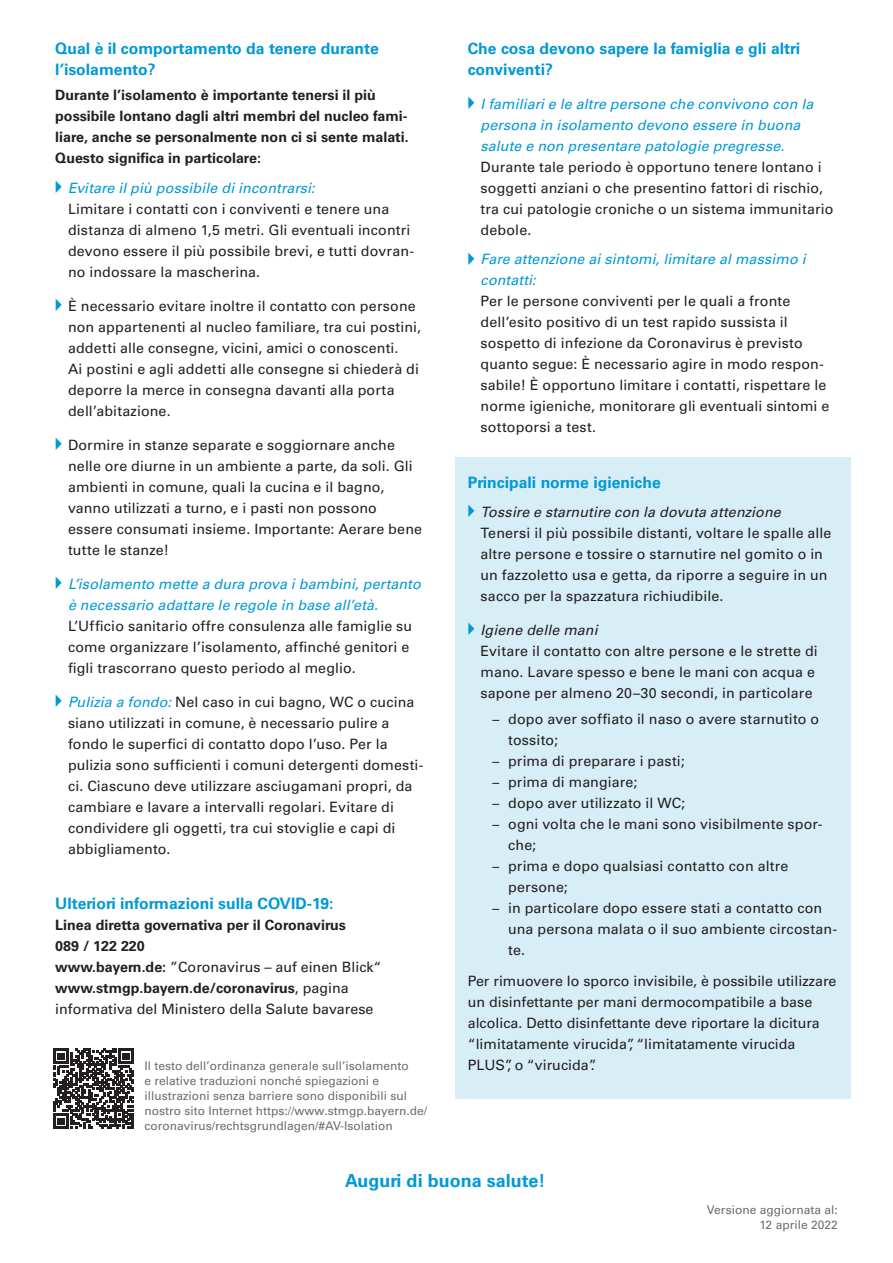
<style>
.page{position:relative;width:893px;height:1263px;background:#fff}
.page>*{position:absolute;margin:0;border:0;box-sizing:border-box;transform-origin:0 0}
.Head3{font:700 18px "Univers LT Pro 65";color:#0099d5}
.Head3-2{font:700 15.75px/21px "Univers LT Pro 65";color:#0099d5}
.Fließtext{font:14.25px/21px "Univers LT Pro 55 Roman";letter-spacing:.01em;color:#231f20}
.Fließtext-2{font:700 14.25px/21px "Univers LT Pro 65";color:#231f20}
.Fußzeile{font:12px/15px "Univers LT Pro 55 Roman";color:#6c6d70}
.s1{font-family:"Univers LT Pro 55";font-style:italic;color:#0099d5}
.s2{font-family:"Univers LT Pro 65";font-weight:700}
.s3{font-family:"Univers LT Pro 55";font-style:italic}
.s4{font-size:13.5px}
</style>
<div class="page">
<div style="left:455px;top:457px;width:395px;height:641px;background:#d8eef7"></div>
<svg style="left:53px;top:1048px;width:81px;height:81px"></svg>
<h3 class="Head3-2" style="left:55px;top:38px;width:325px">Qual è il comportamento da tenere durante l’isolamento?</h3>
<p class="Fließtext-2" style="left:55px;top:85px;width:355px">Durante l’isolamento è importante tenersi il più possibile lontano dagli altri membri del nucleo fami&shy;liare, anche se personalmente non ci si sente malati.<br>Questo significa in particolare:</p>
<p class="Fließtext" style="left:68px;top:177px;width:348px"><span class="s1">Evitare il più possibile di incontrarsi:<br></span>Limitare i contatti con i conviventi e tenere una distanza di almeno 1,5 metri. Gli eventuali incontri devono essere il più possibile brevi, e tutti dovran&shy;no indossare la mascherina.</p>
<p class="Fließtext" style="left:68px;top:295px;width:354px">È necessario evitare inoltre il contatto con persone non appartenenti al nucleo familiare, tra cui postini, addetti alle consegne, vicini, amici o conoscenti.<br>Ai postini e agli addetti alle consegne si chiederà di deporre la merce in consegna davanti alla porta dell’abitazione.</p>
<p class="Fließtext" style="left:68px;top:434px;width:356px">Dormire in stanze separate e soggiornare anche nelle ore diurne in un ambiente a parte, da soli. Gli ambienti in comune, quali la cucina e il bagno, vanno utilizzati a turno, e i pasti non possono essere consumati insieme. Importante: Aerare bene tutte le stanze!</p>
<p class="Fließtext" style="left:68px;top:573px;width:354px"><span class="s1">L’isolamento mette a dura prova i bambini, pertanto è necessario adattare le regole in base all’età.<br></span>L’Ufficio sanitario offre consulenza alle famiglie su come organizzare l’isolamento, affinché genitori e figli trascorrano questo periodo al meglio.</p>
<p class="Fließtext" style="left:68px;top:691px;width:357px"><span class="s1">Pulizia a fondo:</span> Nel caso in cui bagno, WC o cucina siano utilizzati in comune, è necessario pulire a fondo le superfici di contatto dopo l’uso. Per la pulizia sono sufficienti i comuni detergenti domesti&shy;ci. Ciascuno deve utilizzare asciugamani propri, da cambiare e lavare a intervalli regolari. Evitare di condividere gli oggetti, tra cui stoviglie e capi di abbigliamento.</p>
<h3 class="Head3-2" style="left:55px;top:893px;width:280px">Ulteriori informazioni sulla COVID-19:</h3>
<p class="Fließtext-2" style="left:55px;top:914px;width:292px">Linea diretta governativa per il Coronavirus</p>
<p class="Fließtext-2" style="left:55px;top:935px;width:91px">089 / 122 220</p>
<p class="Fließtext" style="left:55px;top:956px;width:328px"><span class="s2">www.bayern.de:</span> ”Coronavirus – auf einen Blick“</p>
<p class="Fließtext" style="left:55px;top:977px;width:320px"><span class="s2">www.stmgp.bayern.de/coronavirus</span>, pagina informativa del Ministero della Salute bavarese</p>
<p class="Fußzeile" style="left:145px;top:1058px;width:284px">Il testo dell’ordinanza generale sull’isolamento<br>e relative traduzioni nonché spiegazioni e illustrazioni senza barriere sono disponibili sul nostro sito Internet https://www.stmgp.bayern.de/ coronavirus/rechtsgrundlagen/#AV-Isolation</p>
<h3 class="Head3-2" style="left:468px;top:38px;width:334px">Che cosa devono sapere la famiglia e gli altri conviventi?</h3>
<p class="Fließtext" style="left:480px;top:93px;width:354px"><span class="s1">I familiari e le altre persone che convivono con la persona in isolamento devono essere in buona salute e non presentare patologie pregresse.<br></span>Durante tale periodo è opportuno tenere lontano i soggetti anziani o che presentino fattori di rischio, tra cui patologie croniche o un sistema immunitario debole.</p>
<p class="Fließtext" style="left:480px;top:249px;width:350px"><span class="s1">Fare attenzione ai sintomi, limitare al massimo i contatti:<br></span>Per le persone conviventi per le quali a fronte dell’esito positivo di un test rapido sussista il sospetto di infezione da Coronavirus è previsto quanto segue: È necessario agire in modo respon&shy;sabile! È opportuno limitare i contatti, rispettare le norme igieniche, monitorare gli eventuali sintomi e sottoporsi a test.</p>
<h3 class="Head3-2" style="left:468px;top:471px;width:195px">Principali norme igieniche</h3>
<p class="Fließtext" style="left:480px;top:501px;width:353px"><span class="s3">Tossire e starnutire con la dovuta attenzione </span>Tenersi il più possibile distanti, voltare le spalle alle altre persone e tossire o starnutire nel gomito o in un fazzoletto usa e getta, da riporre a seguire in un sacco per la spazzatura richiudibile.</p>
<p class="Fließtext" style="left:480px;top:619px;width:339px"><span class="s3">Igiene delle mani<br></span>Evitare il contatto con altre persone e le strette di mano. Lavare spesso e bene le mani con acqua e sapone per almeno 20–30 secondi, in particolare</p>
<p class="Fließtext" style="left:508px;top:708px;width:313px;text-indent:-17px"><span class="s4">—</span> dopo aver soffiato il naso o avere starnutito o tossito;</p>
<p class="Fließtext" style="left:491px;top:750px;width:195px"><span class="s4">—</span> prima di preparare i pasti;</p>
<p class="Fließtext" style="left:491px;top:771px;width:148px"><span class="s4">—</span> prima di mangiare;</p>
<p class="Fließtext" style="left:491px;top:792px;width:195px"><span class="s4">—</span> dopo aver utilizzato il WC;</p>
<p class="Fließtext" style="left:508px;top:813px;width:316px;text-indent:-17px"><span class="s4">—</span> ogni volta che le mani sono visibilmente spor&shy;che;</p>
<p class="Fließtext" style="left:508px;top:855px;width:282px;text-indent:-17px"><span class="s4">—</span> prima e dopo qualsiasi contatto con altre persone;</p>
<p class="Fließtext" style="left:508px;top:897px;width:331px;text-indent:-17px"><span class="s4">—</span> in particolare dopo essere stati a contatto con una persona malata o il suo ambiente circostan&shy;te.</p>
<p class="Fließtext" style="left:468px;top:970px;width:370px">Per rimuovere lo sporco invisibile, è possibile utilizzare un disinfettante per mani dermocompatibile a base alcolica. Detto disinfettante deve riportare la dicitura “limitatamente virucida”, “limitatamente virucida PLUS”, o “virucida”.</p>
<h3 class="Head3" style="left:345px;top:1170px;width:202px">Auguri di buona salute!</h3>
<p class="Fußzeile" style="left:707px;top:1202px;width:132px">Versione aggiornata al:</p>
<p class="Fußzeile" style="left:759px;top:1217px;width:80px">12 aprile 2022</p>
</div>
